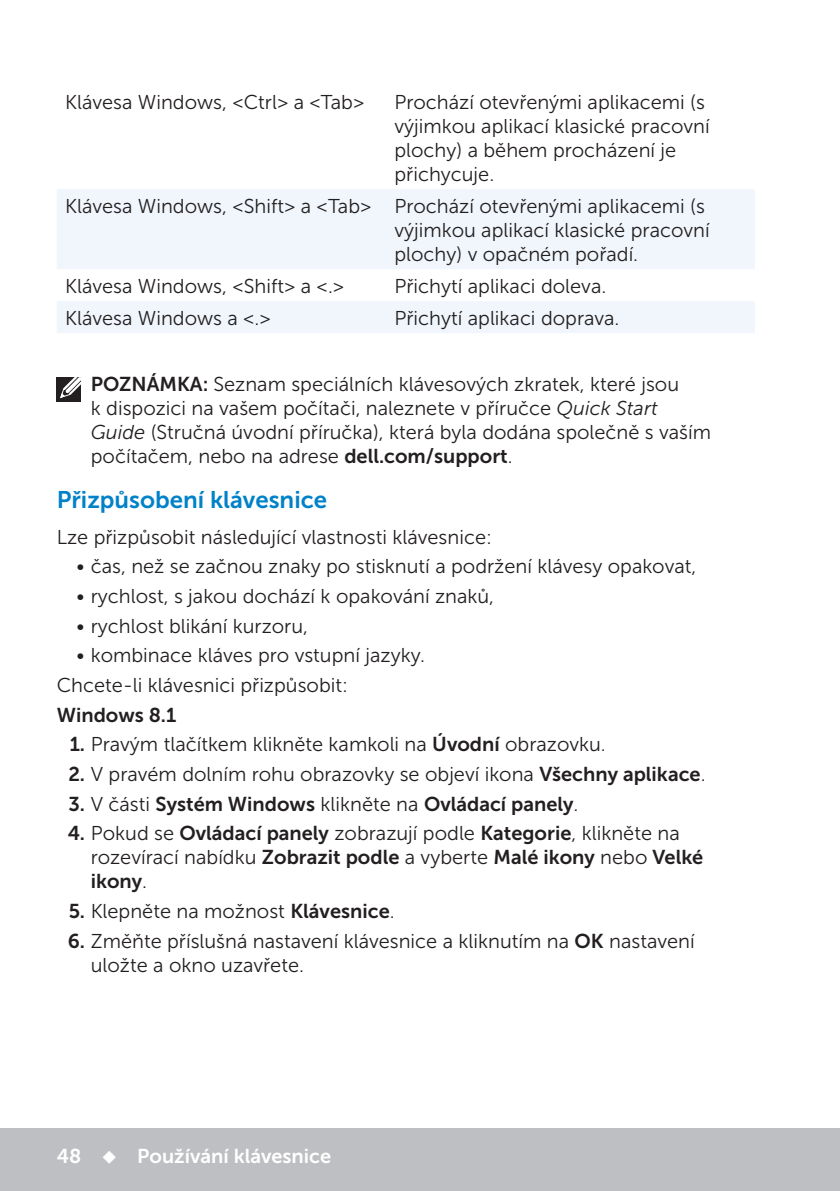
<style>
.page{position:relative;width:840px;height:1191px;background:#fff}
.page>*{position:absolute;margin:0;border:0;box-sizing:border-box;transform-origin:0 0}
.Head2{font:24px "Museo Sans For Dell 700";color:#0082c8}
.Note{font:20px/24px "Museo Sans For Dell 300";color:#231f20}
.Table_Note{font:20px/24px "Museo Sans For Dell 300";color:#231f20}
.Paragraph{font:20px "Museo Sans For Dell 300";color:#231f20}
.Paragraph-2{font:20px "Museo Sans For Dell 700";color:#231f20}
.t1{font:20px "Museo Sans For Dell 700";color:#fff}
.s1{font-family:"Museo Sans For Dell 700"}
.s2{font-style:italic}
.s3{font-family:"Museo Sans For Dell 300"}
</style>
<div class="page">
<div style="left:0;top:1128px;width:839px;height:63px;background:#bebfc2"></div>
<svg style="left:57px;top:189px;width:697px;height:144px;fill:#f0f6fb"></svg>
<div style="left:57px;top:377px;width:24px;height:24px;background:#231f20"></div>
<svg style="left:60px;top:377px;width:21px;height:21px"></svg>
<p class="Table_Note" style="left:65px;top:90px;width:300px">Klávesa Windows, &lt;Ctrl&gt; a &lt;Tab&gt;</p>
<p class="Table_Note" style="left:394px;top:90px;width:316px">Prochází otevřenými aplikacemi (s výjimkou aplikací klasické pracovní plochy) a během procházení je přichycuje.</p>
<p class="Table_Note" style="left:65px;top:194px;width:307px">Klávesa Windows, &lt;Shift&gt; a &lt;Tab&gt;</p>
<p class="Table_Note" style="left:394px;top:194px;width:316px">Prochází otevřenými aplikacemi (s výjimkou aplikací klasické pracovní plochy) v opačném pořadí.</p>
<p class="Table_Note" style="left:65px;top:274px;width:280px">Klávesa Windows, &lt;Shift&gt; a &lt;.&gt;</p>
<p class="Table_Note" style="left:394px;top:274px;width:213px">Přichytí aplikaci doleva.</p>
<p class="Table_Note" style="left:65px;top:306px;width:207px">Klávesa Windows a &lt;.&gt;</p>
<p class="Table_Note" style="left:394px;top:306px;width:226px">Přichytí aplikaci doprava.</p>
<p class="Note" style="left:91px;top:372px;width:621px"><span class="s1">POZNÁMKA:</span> Seznam speciálních klávesových zkratek, které jsou<br>k dispozici na vašem počítači, naleznete v příručce <span class="s2">Quick Start Guide</span> (Stručná úvodní příručka), která byla dodána společně s vaším počítačem, nebo na adrese <span class="s1">dell.com/support</span>.</p>
<p class="Head2" style="left:57px;top:486px;width:272px">Přizpůsobení klávesnice</p>
<p class="Paragraph" style="left:57px;top:526px;width:436px">Lze přizpůsobit následující vlastnosti klávesnice:</p>
<p class="Note" style="left:77px;top:554px;width:621px">• čas, než se začnou znaky po stisknutí a podržení klávesy opakovat,</p>
<p class="Note" style="left:77px;top:584px;width:419px">• rychlost, s jakou dochází k opakování znaků,</p>
<p class="Note" style="left:77px;top:614px;width:233px">• rychlost blikání kurzoru,</p>
<p class="Note" style="left:77px;top:643px;width:350px">• kombinace kláves pro vstupní jazyky.</p>
<p class="Paragraph" style="left:57px;top:674px;width:292px">Chcete-li klávesnici přizpůsobit:</p>
<p class="Paragraph-2" style="left:57px;top:703px;width:121px">Windows 8.1</p>
<p class="Note" style="left:70px;top:732px;width:537px"><span class="s1">1.</span> Pravým tlačítkem klikněte kamkoli na <span class="s1">Úvodní</span> obrazovku.</p>
<p class="Note" style="left:68px;top:762px;width:638px"><span class="s1">2.</span> V pravém dolním rohu obrazovky se objeví ikona <span class="s1">Všechny aplikace</span>.</p>
<p class="Paragraph-2" style="left:69px;top:792px;width:511px">3. <span class="s3">V části</span> Systém Windows <span class="s3">klikněte na</span> Ovládací panely<span class="s3">.</span></p>
<p class="Note" style="left:91px;top:821px;width:613px;text-indent:-23px"><span class="s1">4.</span> Pokud se <span class="s1">Ovládací panely</span> zobrazují podle <span class="s1">Kategorie</span>, klikněte na rozevírací nabídku <span class="s1">Zobrazit podle</span> a vyberte <span class="s1">Malé ikony</span> nebo <span class="s1">Velké ikony</span>.</p>
<p class="Note" style="left:69px;top:899px;width:327px"><span class="s1">5.</span> Klepněte na možnost <span class="s1">Klávesnice</span>.</p>
<p class="Note" style="left:91px;top:929px;width:605px;text-indent:-23px"><span class="s1">6.</span> Změňte příslušná nastavení klávesnice a kliknutím na <span class="s1">OK</span> nastavení uložte a okno uzavřete.</p>
<p class="t1" style="left:57px;top:1144px;width:276px">48 ◆ Používání klávesnice</p>
</div>
